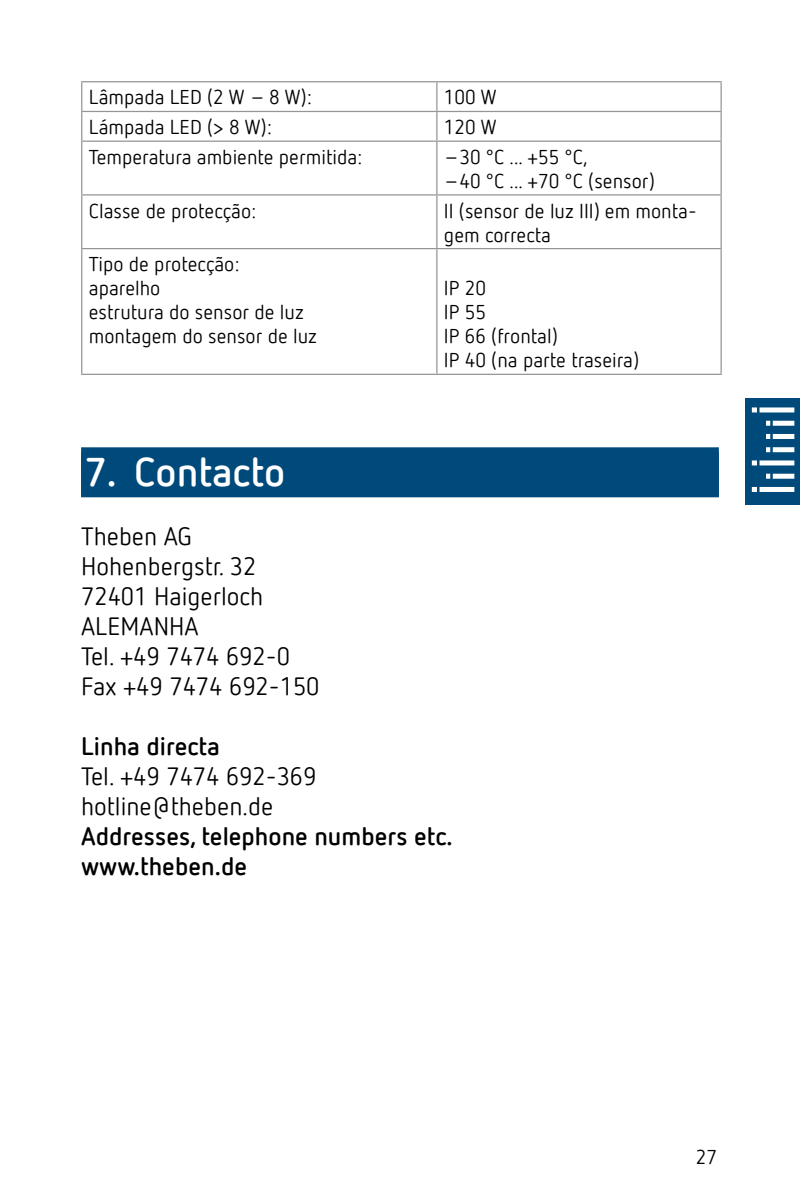
<style>
.page{position:relative;width:800px;height:1200px;background:#fff}
.page>*{position:absolute;margin:0;border:0;box-sizing:border-box;transform-origin:0 0}
.t1{font:700 40px "Netto Offc Pro";color:#fff}
.t2{font:25px/30px "Netto Offc Pro";color:#000}
.t3{font:700 25px/30px "Netto Offc Pro";color:#000}
.t4{font:20px/24px "Netto Offc Pro";color:#000}
</style>
<div class="page">
<div style="left:745px;top:398px;width:55px;height:106px;background:#004a7b"></div>
<div style="left:752px;top:407px;width:42px;height:5px;background:#fff"></div>
<div style="left:766px;top:421px;width:28px;height:5px;background:#fff"></div>
<div style="left:766px;top:434px;width:28px;height:5px;background:#fff"></div>
<div style="left:766px;top:447px;width:28px;height:5px;background:#fff"></div>
<div style="left:766px;top:474px;width:28px;height:5px;background:#fff"></div>
<div style="left:752px;top:460px;width:42px;height:5px;background:#fff"></div>
<div style="left:752px;top:487px;width:42px;height:5px;background:#fff"></div>
<hr style="left:757px;top:406px;width:3px;height:92px;background:#004a7b">
<hr style="left:770px;top:419px;width:3px;height:36px;background:#004a7b">
<hr style="left:770px;top:470px;width:3px;height:14px;background:#004a7b">
<div style="left:81px;top:447px;width:638px;height:50px;background:#004a7b"></div>
<hr style="left:81px;top:81px;width:356px;height:1px;background:#939598">
<hr style="left:437px;top:81px;width:285px;height:1px;background:#939598">
<hr style="left:81px;top:111px;width:356px;height:1px;background:#939598">
<hr style="left:437px;top:111px;width:285px;height:1px;background:#939598">
<hr style="left:81px;top:141px;width:356px;height:1px;background:#939598">
<hr style="left:437px;top:141px;width:285px;height:1px;background:#939598">
<hr style="left:81px;top:194px;width:356px;height:2px;background:#939598">
<hr style="left:437px;top:194px;width:285px;height:2px;background:#939598">
<hr style="left:81px;top:248px;width:356px;height:1px;background:#939598">
<hr style="left:437px;top:248px;width:285px;height:1px;background:#939598">
<hr style="left:81px;top:374px;width:356px;height:1px;background:#939598">
<hr style="left:437px;top:374px;width:285px;height:1px;background:#939598">
<svg style="left:81px;top:82px;width:1px;height:59px"></svg>
<hr style="left:81px;top:142px;width:1px;height:52px;background:#939598">
<hr style="left:81px;top:196px;width:1px;height:52px;background:#939598">
<hr style="left:81px;top:249px;width:1px;height:125px;background:#939598">
<hr style="left:436px;top:82px;width:2px;height:29px;background:#939598">
<hr style="left:436px;top:112px;width:2px;height:29px;background:#939598">
<svg style="left:721px;top:82px;width:1px;height:59px"></svg>
<hr style="left:436px;top:142px;width:2px;height:52px;background:#939598">
<hr style="left:721px;top:142px;width:1px;height:52px;background:#939598">
<hr style="left:436px;top:196px;width:2px;height:52px;background:#939598">
<hr style="left:721px;top:196px;width:1px;height:52px;background:#939598">
<hr style="left:436px;top:249px;width:2px;height:125px;background:#939598">
<hr style="left:721px;top:249px;width:1px;height:125px;background:#939598">
<p class="t4" style="left:89px;top:85px;width:224px">Lâmpada LED (2 W – 8 W):</p>
<p class="t4" style="left:444px;top:85px;width:54px">100 W</p>
<p class="t4" style="left:89px;top:114px;width:184px">Lámpada LED (&gt; 8 W):</p>
<p class="t4" style="left:444px;top:114px;width:54px">120 W</p>
<p class="t4" style="left:89px;top:144px;width:275px">Temperatura ambiente permitida:</p>
<p class="t4" style="left:444px;top:144px;width:212px">–30 °C ... +55 °C,<br>–40 °C ... +70 °C (sensor)</p>
<p class="t4" style="left:89px;top:198px;width:169px">Classe de protecção:</p>
<p class="t4" style="left:444px;top:198px;width:254px">II (sensor de luz III) em monta&shy;gem correcta</p>
<p class="t4" style="left:89px;top:252px;width:230px">Tipo de protecção:<br>aparelho<br>estrutura do sensor de luz montagem do sensor de luz</p>
<p class="t4" style="left:444px;top:276px;width:197px">IP 20<br>IP 55<br>IP 66 (frontal)<br>IP 40 (na parte traseira)</p>
<h1 class="t1" style="left:85px;top:445px;width:202px">7. Contacto</h1>
<p class="t2" style="left:81px;top:520px;width:240px">Theben AG<br>Hohenbergstr. 32<br>72401 Haigerloch<br>ALEMANHA<br>Tel. +49 7474 692-0<br>Fax +49 7474 692-150</p>
<p class="t3" style="left:81px;top:730px;width:140px">Linha directa</p>
<p class="t2" style="left:81px;top:760px;width:237px">Tel. +49 7474 692-369 hotline@theben.de</p>
<p class="t3" style="left:81px;top:820px;width:373px">Addresses, telephone numbers etc. www.theben.de</p>
<p class="t4" style="left:696px;top:1144px;width:23px">27</p>
</div>
